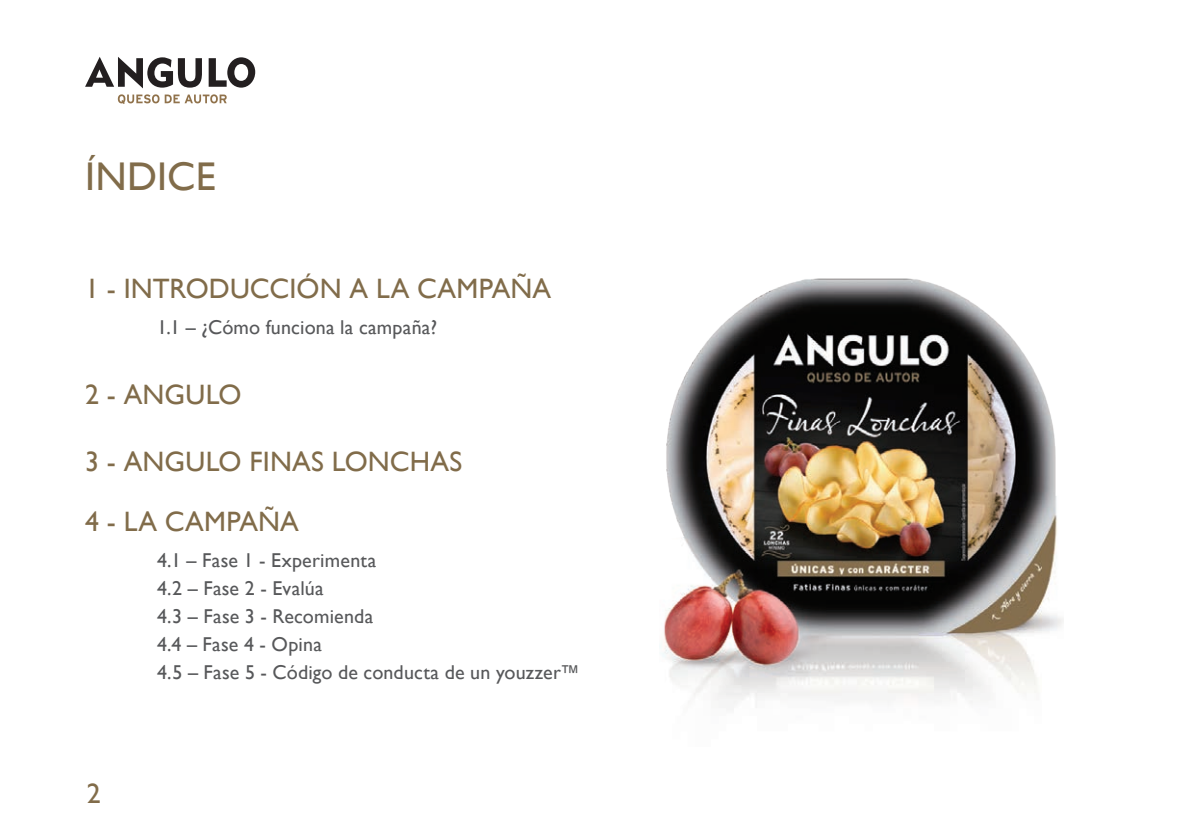
<style>
.page{position:relative;width:1191px;height:840px;background:#fff}
.page>*{position:absolute;margin:0;border:0;box-sizing:border-box;transform-origin:0 0}
.t1{font:40px "Gill Sans";letter-spacing:.01em;color:#816c4a}
.t2{font:28px "Gill Sans";letter-spacing:.005em;color:#816c4a}
.t3{font:20px "Gill Sans";letter-spacing:.01em;color:#57585a}
</style>
<div class="page">
<svg style="left:85px;top:57px;width:117px;height:31px"></svg>
<svg style="left:209px;top:57px;width:46px;height:31px"></svg>
<svg style="left:165px;top:94px;width:62px;height:9px"></svg>
<svg style="left:118px;top:94px;width:41px;height:10px"></svg>
<img style="left:660px;top:278px;width:403px;height:426px">
<p class="t1" style="left:85px;top:153px;width:132px">ÍNDICE</p>
<p class="t2" style="left:85px;top:272px;width:468px">1 - INTRODUCCIÓN A LA CAMPAÑA</p>
<p class="t3" style="left:157px;top:315px;width:281px">1.1 – ¿Cómo funciona la campaña?</p>
<p class="t2" style="left:85px;top:378px;width:158px">2 - ANGULO</p>
<p class="t2" style="left:85px;top:445px;width:379px">3 - ANGULO FINAS LONCHAS</p>
<p class="t2" style="left:85px;top:505px;width:215px">4 - LA CAMPAÑA</p>
<p class="t3" style="left:157px;top:548px;width:221px">4.1 – Fase 1 - Experimenta</p>
<p class="t3" style="left:157px;top:576px;width:168px">4.2 – Fase 2 - Evalúa</p>
<p class="t3" style="left:157px;top:604px;width:218px">4.3 – Fase 3 - Recomienda</p>
<p class="t3" style="left:157px;top:632px;width:166px">4.4 – Fase 4 - Opina</p>
<p class="t3" style="left:157px;top:660px;width:424px">4.5 – Fase 5 - Código de conducta de un youzzer™</p>
<p class="t2" style="left:87px;top:777px;width:15px">2</p>
</div>
